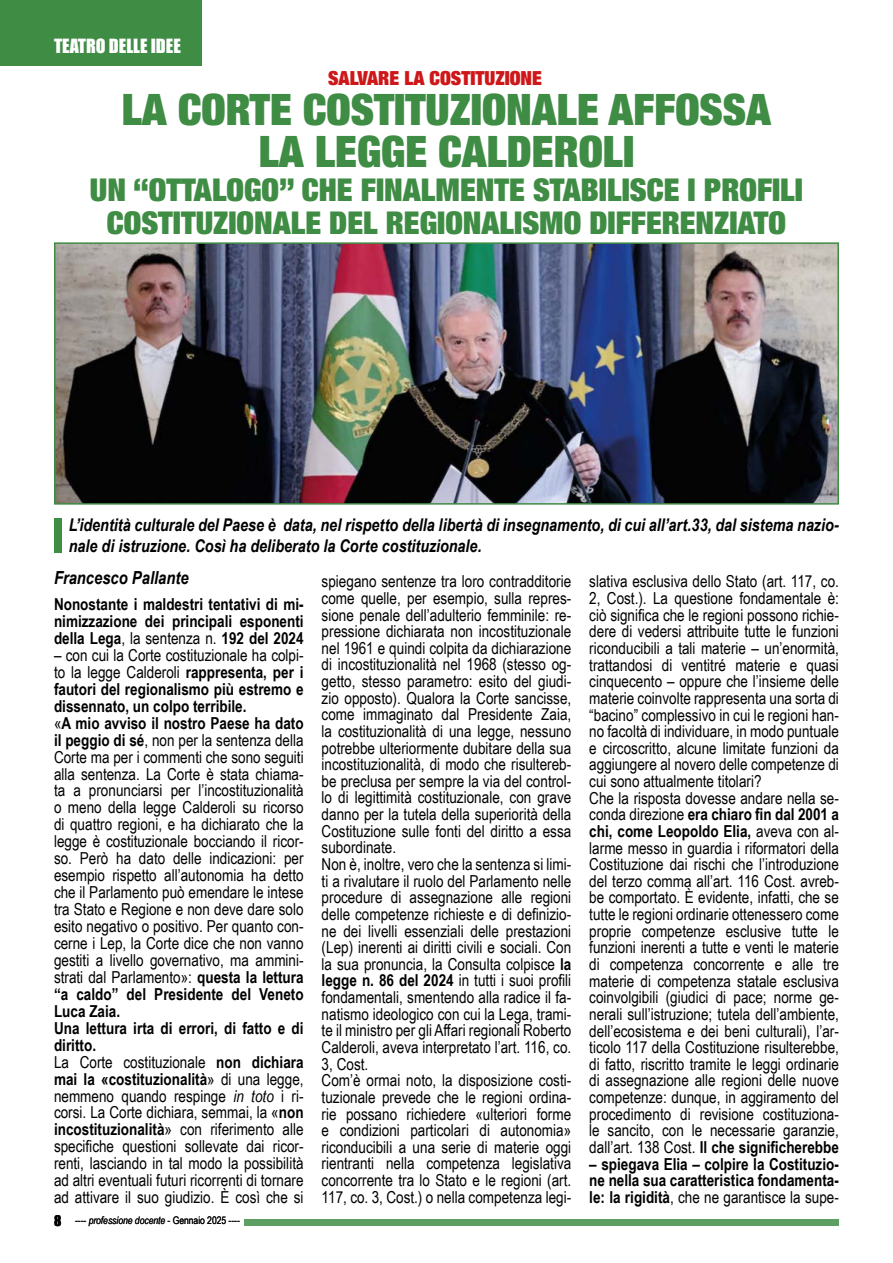
<style>
.page{position:relative;width:893px;height:1263px;background:#fff}
.page>*{position:absolute;margin:0;border:0;box-sizing:border-box;transform-origin:0 0}
.t1{font:900 condensed 43.5px/42px "Helvetica Neue LT Pro";color:#3f8c44;text-align:center}
.t2{font:900 condensed 31.5px/33px "Helvetica Neue LT Pro";color:#3f8c44;text-align:center}
.t3{font:900 condensed 19.5px "Helvetica Neue LT Pro";color:#cd1719}
.t4{font:italic 700 18px "Arial Narrow";color:#000}
.t5{font:18px "Impact";color:#fff}
.t6{font:italic 700 17.55px/21px "Arial Narrow";color:#000}
.t7{font:16.5px/16.6px "Arial Narrow";color:#000}
.t8{font:700 16.5px/17px "Arial Narrow";color:#000;text-align:justify}
.t9{font:10.5px "Arial Narrow";letter-spacing:-.005em;color:#000}
.s1{font-weight:400}
.s2{font-weight:700}
.s3{font-style:italic}
.s4{font-family:"Impact";font-size:13.5px}
</style>
<div class="page">
<div style="left:244px;top:1219px;width:595px;height:6px;background:#5d9e62"></div>
<div style="left:0;top:0;width:201px;height:65px;background:#3f8c44"></div>
<img style="left:57px;top:245px;width:779px;height:257px">
<div style="left:54px;top:242px;width:785px;height:263px;border:2px solid #3f8c44"></div>
<div style="left:54px;top:518px;width:7px;height:35px;background:#3f8c44"></div>
<p class="t5" style="left:54px;top:32px;width:128px">TEATRO DELLE IDEE</p>
<h1 class="t1" style="left:122px;top:87px;width:651px">LA CORTE COSTITUZIONALE AFFOSSA<br>LA LEGGE CALDEROLI</h1>
<h2 class="t2" style="left:90px;top:173px;width:715px">UN “OTTALOGO” CHE FINALMENTE STABILISCE I PROFILI<br>COSTITUZIONALE DEL REGIONALISMO DIFFERENZIATO</h2>
<p class="t3" style="left:328px;top:66px;width:215px">SALVARE LA COSTITUZIONE</p>
<p class="t6" style="left:69px;top:513px;width:772px">L’identità culturale del Paese è data, nel rispetto della libertà di insegnamento, di cui all’art.33, dal sistema nazio&shy;nale di istruzione. Così ha deliberato la Corte costituzionale.</p>
<p class="t4" style="left:54px;top:564px;width:136px">Francesco Pallante</p>
<p class="t8" style="left:54px;top:595px;width:251px">Nonostante i maldestri tentativi di mi&shy;nimizzazione dei principali esponenti della Lega<span class="s1">, la sentenza n.</span> 192 del 2024</p>
<p class="t7" style="left:54px;top:646px;width:251px">– con cui la Corte costituzionale ha colpi&shy;to la legge Calderoli <span class="s2">rappresenta, per i fautori del regionalismo più estremo e dissennato, un colpo terribile.<br></span>«<span class="s2">A mio avviso il nostro Paese ha dato il peggio di sé</span>, non per la sentenza della Corte ma per i commenti che sono seguiti alla sentenza. La Corte è stata chiama&shy;ta a pronunciarsi per l’incostituzionalità o meno della legge Calderoli su ricorso di quattro regioni, e ha dichiarato che la legge è costituzionale bocciando il ricor&shy;so. Però ha dato delle indicazioni: per esempio rispetto all’autonomia ha detto che il Parlamento può emendare le intese tra Stato e Regione e non deve dare solo esito negativo o positivo. Per quanto con&shy;cerne i Lep, la Corte dice che non vanno gestiti a livello governativo, ma ammini&shy;strati dal Parlamento»: <span class="s2">questa la lettura “a caldo” del Presidente del Veneto Luca Zaia.<br>Una lettura irta di errori, di fatto e di diritto.<br></span>La Corte costituzionale <span class="s2">non dichiara mai la «costituzionalità</span>» di una legge, nemmeno quando respinge <span class="s3">in toto</span> i ri&shy;corsi. La Corte dichiara, semmai, la «<span class="s2">non incostituzionalità</span>» con riferimento alle specifiche questioni sollevate dai ricor&shy;renti, lasciando in tal modo la possibilità ad altri eventuali futuri ricorrenti di tornare ad attivare il suo giudizio. È così che si</p>
<p class="t9" style="left:54px;top:1213px;width:187px"><span class="s4">8</span> ---- <span class="s3">professione docente</span> - Gennaio 2025 ----</p>
<p class="t7" style="left:322px;top:572px;width:251px">spiegano sentenze tra loro contradditorie come quelle, per esempio, sulla repres&shy;sione penale dell’adulterio femminile: re&shy;pressione dichiarata non incostituzionale nel 1961 e quindi colpita da dichiarazione di incostituzionalità nel 1968 (stesso og&shy;getto, stesso parametro: esito del giudi&shy;zio opposto). Qualora la Corte sancisse, come immaginato dal Presidente Zaia, la costituzionalità di una legge, nessuno potrebbe ulteriormente dubitare della sua incostituzionalità, di modo che risultereb&shy;be preclusa per sempre la via del control&shy;lo di legittimità costituzionale, con grave danno per la tutela della superiorità della Costituzione sulle fonti del diritto a essa subordinate.<br>Non è, inoltre, vero che la sentenza si limi&shy;ti a rivalutare il ruolo del Parlamento nelle procedure di assegnazione alle regioni delle competenze richieste e di definizio&shy;ne dei livelli essenziali delle prestazioni (Lep) inerenti ai diritti civili e sociali. Con la sua pronuncia, la Consulta colpisce <span class="s2">la legge n. 86 del 2024</span> in tutti i suoi profili fondamentali, smentendo alla radice il fa&shy;natismo ideologico con cui la Lega, trami&shy;te il ministro per gli Affari regionali Roberto Calderoli, aveva interpretato l’art. 116, co.<br>3, Cost.<br>Com’è ormai noto, la disposizione costi&shy;tuzionale prevede che le regioni ordina&shy;rie possano richiedere «ulteriori forme e condizioni particolari di autonomia» riconducibili a una serie di materie oggi rientranti nella competenza legislativa concorrente tra lo Stato e le regioni (art.<br>117, co. 3, Cost.) o nella competenza legi-</p>
<p class="t7" style="left:589px;top:573px;width:251px">slativa esclusiva dello Stato (art. 117, co.<br>2, Cost.). La questione fondamentale è: ciò significa che le regioni possono richie&shy;dere di vedersi attribuite tutte le funzioni riconducibili a tali materie – un’enormità, trattandosi di ventitré materie e quasi cinquecento – oppure che l’insieme delle materie coinvolte rappresenta una sorta di “bacino” complessivo in cui le regioni han&shy;no facoltà di individuare, in modo puntuale e circoscritto, alcune limitate funzioni da aggiungere al novero delle competenze di cui sono attualmente titolari?<br>Che la risposta dovesse andare nella se&shy;conda direzione <span class="s2">era chiaro fin dal 2001 a chi, come Leopoldo Elia,</span> aveva con al&shy;larme messo in guardia i riformatori della Costituzione dai rischi che l’introduzione del terzo comma all’art. 116 Cost. avreb&shy;be comportato. È evidente, infatti, che se tutte le regioni ordinarie ottenessero come proprie competenze esclusive tutte le funzioni inerenti a tutte e venti le materie di competenza concorrente e alle tre materie di competenza statale esclusiva coinvolgibili (giudici di pace; norme ge&shy;nerali sull’istruzione; tutela dell’ambiente, dell’ecosistema e dei beni culturali), l’ar&shy;ticolo 117 della Costituzione risulterebbe, di fatto, riscritto tramite le leggi ordinarie di assegnazione alle regioni delle nuove competenze: dunque, in aggiramento del procedimento di revisione costituziona&shy;le sancito, con le necessarie garanzie, dall’art. 138 Cost. <span class="s2">Il che significherebbe</span></p>
<p class="t8" style="left:589px;top:1155px;width:251px">– spiegava Elia – colpire la Costituzio&shy;ne nella sua caratteristica fondamenta&shy;le: la rigidità<span class="s1">, che ne garantisce la supe-</span></p>
</div>
